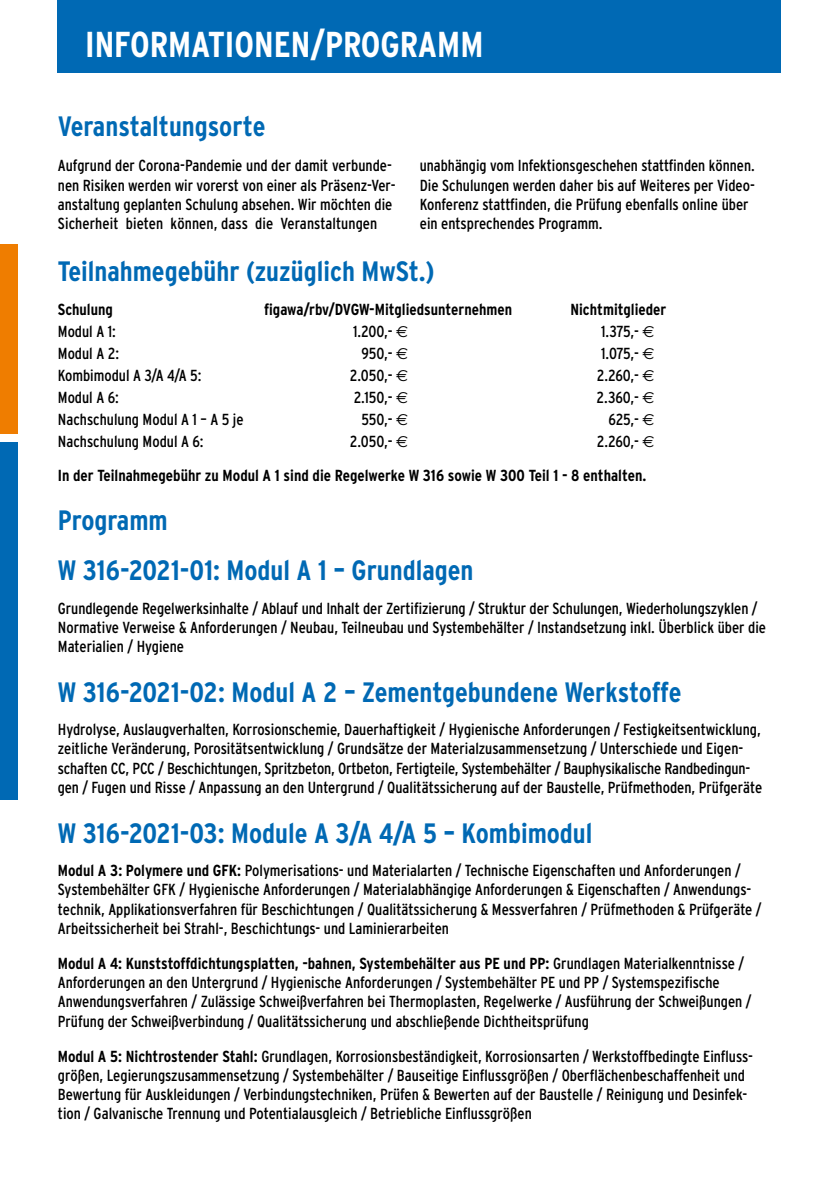
<style>
.page{position:relative;width:840px;height:1191px;background:#fff}
.page>*{position:absolute;margin:0;border:0;box-sizing:border-box;transform-origin:0 0}
.t1{font:700 condensed 36px "Interstate";color:#fff}
.t2{font:700 condensed 28px/49.6px "Interstate";color:#0069b4}
.t3{font:condensed 16px/19.2px "Interstate";color:#000}
.t4{font:700 condensed 16px/33.6px "Interstate";color:#000}
.s1{font-family:"Euro Sans";font-stretch:normal}
.s2{font-weight:400}
.s3{font-family:"Euro Sans";font-weight:400;font-stretch:normal}
.s4{font-weight:700}
</style>
<div class="page">
<div style="left:58px;top:0;width:722px;height:72px;background:#0069b4"></div>
<div style="left:0;top:244px;width:17px;height:190px;background:#ef7d00"></div>
<div style="left:0;top:442px;width:17px;height:358px;background:#0069b4"></div>
<h1 class="t1" style="left:85px;top:24px;width:399px">INFORMATIONEN/PROGRAMM</h1>
<h2 class="t2" style="left:58px;top:101px;width:209px">Veranstaltungsorte</h2>
<p class="t3" style="left:58px;top:156px;width:339px">Aufgrund der Corona-Pandemie und der damit verbunde&shy;nen Risiken werden wir vorerst von einer als Präsenz-Ver&shy;anstaltung geplanten Schulung absehen. Wir möchten die Sicherheit bieten können, dass die Veranstaltungen</p>
<p class="t3" style="left:419px;top:156px;width:336px">unabhängig vom Infektionsgeschehen stattfinden können.<br>Die Schulungen werden daher bis auf Weiteres per Video-Konferenz stattfinden, die Prüfung ebenfalls online über ein entsprechendes Programm.</p>
<h2 class="t2" style="left:58px;top:246px;width:378px">Teilnahmegebühr (zuzüglich MwSt.)</h2>
<p class="t4" style="left:58px;top:293px;width:57px">Schulung</p>
<p class="t4" style="left:264px;top:293px;width:249px">figawa/rbv/DVGW-Mitgliedsunternehmen</p>
<p class="t4" style="left:570px;top:293px;width:97px">Nichtmitglieder</p>
<p class="t3" style="left:58px;top:322px;width:59px">Modul A 1:</p>
<p class="t3" style="left:353px;top:322px;width:57px">1.200,- <span class="s1">M</span></p>
<p class="t3" style="left:601px;top:322px;width:55px">1.375,- <span class="s1">M</span></p>
<p class="t3" style="left:58px;top:344px;width:63px">Modul A 2:</p>
<p class="t3" style="left:361px;top:344px;width:48px">950,- <span class="s1">M</span></p>
<p class="t3" style="left:601px;top:344px;width:55px">1.075,- <span class="s1">M</span></p>
<p class="t3" style="left:58px;top:366px;width:145px">Kombimodul A 3/A 4/A 5:</p>
<p class="t3" style="left:350px;top:366px;width:60px">2.050,- <span class="s1">M</span></p>
<p class="t3" style="left:596px;top:366px;width:59px">2.260,- <span class="s1">M</span></p>
<p class="t3" style="left:58px;top:388px;width:63px">Modul A 6:</p>
<p class="t3" style="left:353px;top:388px;width:56px">2.150,- <span class="s1">M</span></p>
<p class="t3" style="left:596px;top:388px;width:59px">2.360,- <span class="s1">M</span></p>
<p class="t3" style="left:58px;top:410px;width:187px">Nachschulung Modul A 1 – A 5 je</p>
<p class="t3" style="left:361px;top:410px;width:48px">550,- <span class="s1">M</span></p>
<p class="t3" style="left:608px;top:410px;width:48px">625,- <span class="s1">M</span></p>
<p class="t3" style="left:58px;top:432px;width:147px">Nachschulung Modul A 6:</p>
<p class="t3" style="left:350px;top:432px;width:60px">2.050,- <span class="s1">M</span></p>
<p class="t4" style="left:58px;top:425px;width:598px;text-indent:538px"><span class="s2">2.260,-</span> <span class="s3">M<br></span>In der Teilnahmegebühr zu Modul A 1 sind die Regelwerke W 316 sowie W 300 Teil 1 - 8 enthalten.</p>
<h2 class="t2" style="left:58px;top:495px;width:417px">Programm<br>W 316-2021-01: Modul A 1 – Grundlagen</h2>
<p class="t3" style="left:58px;top:598px;width:709px">Grundlegende Regelwerksinhalte / Ablauf und Inhalt der Zertifizierung / Struktur der Schulungen, Wiederholungszyklen /<br>Normative Verweise &amp; Anforderungen / Neubau, Teilneubau und Systembehälter / Instandsetzung inkl. Überblick über die<br>Materialien / Hygiene</p>
<h2 class="t2" style="left:58px;top:667px;width:624px">W 316-2021-02: Modul A 2 – Zementgebundene Werkstoffe</h2>
<p class="t3" style="left:58px;top:720px;width:705px">Hydrolyse, Auslaugverhalten, Korrosionschemie, Dauerhaftigkeit / Hygienische Anforderungen / Festigkeitsentwicklung, zeitliche Veränderung, Porositätsentwicklung / Grundsätze der Materialzusammensetzung / Unterschiede und Eigen&shy;schaften CC, PCC / Beschichtungen, Spritzbeton, Ortbeton, Fertigteile, Systembehälter / Bauphysikalische Randbedingun&shy;gen / Fugen und Risse / Anpassung an den Untergrund / Qualitätssicherung auf der Baustelle, Prüfmethoden, Prüfgeräte</p>
<h2 class="t2" style="left:58px;top:807px;width:536px">W 316-2021-03: Module A 3/A 4/A 5 – Kombimodul</h2>
<p class="t3" style="left:58px;top:860px;width:704px"><span class="s4">Modul A 3: Polymere und GFK:</span> Polymerisations- und Materialarten / Technische Eigenschaften und Anforderungen / Systembehälter GFK / Hygienische Anforderungen / Materialabhängige Anforderungen &amp; Eigenschaften / Anwendungs&shy;technik, Applikationsverfahren für Beschichtungen / Qualitätssicherung &amp; Messverfahren / Prüfmethoden &amp; Prüfgeräte / Arbeitssicherheit bei Strahl-, Beschichtungs- und Laminierarbeiten</p>
<p class="t3" style="left:58px;top:953px;width:694px"><span class="s4">Modul A 4: Kunststoffdichtungsplatten, -bahnen, Systembehälter aus PE und PP:</span> Grundlagen Materialkenntnisse / Anforderungen an den Untergrund / Hygienische Anforderungen / Systembehälter PE und PP / Systemspezifische Anwendungsverfahren / Zulässige Schweißverfahren bei Thermoplasten, Regelwerke / Ausführung der Schweißungen / Prüfung der Schweißverbindung / Qualitätssicherung und abschließende Dichtheitsprüfung</p>
<p class="t3" style="left:58px;top:1046px;width:696px"><span class="s4">Modul A 5: Nichtrostender Stahl:</span> Grundlagen, Korrosionsbeständigkeit, Korrosionsarten / Werkstoffbedingte Einfluss&shy;größen, Legierungszusammensetzung / Systembehälter / Bauseitige Einflussgrößen / Oberflächenbeschaffenheit und Bewertung für Auskleidungen / Verbindungstechniken, Prüfen &amp; Bewerten auf der Baustelle / Reinigung und Desinfek&shy;tion / Galvanische Trennung und Potentialausgleich / Betriebliche Einflussgrößen</p>
</div>
